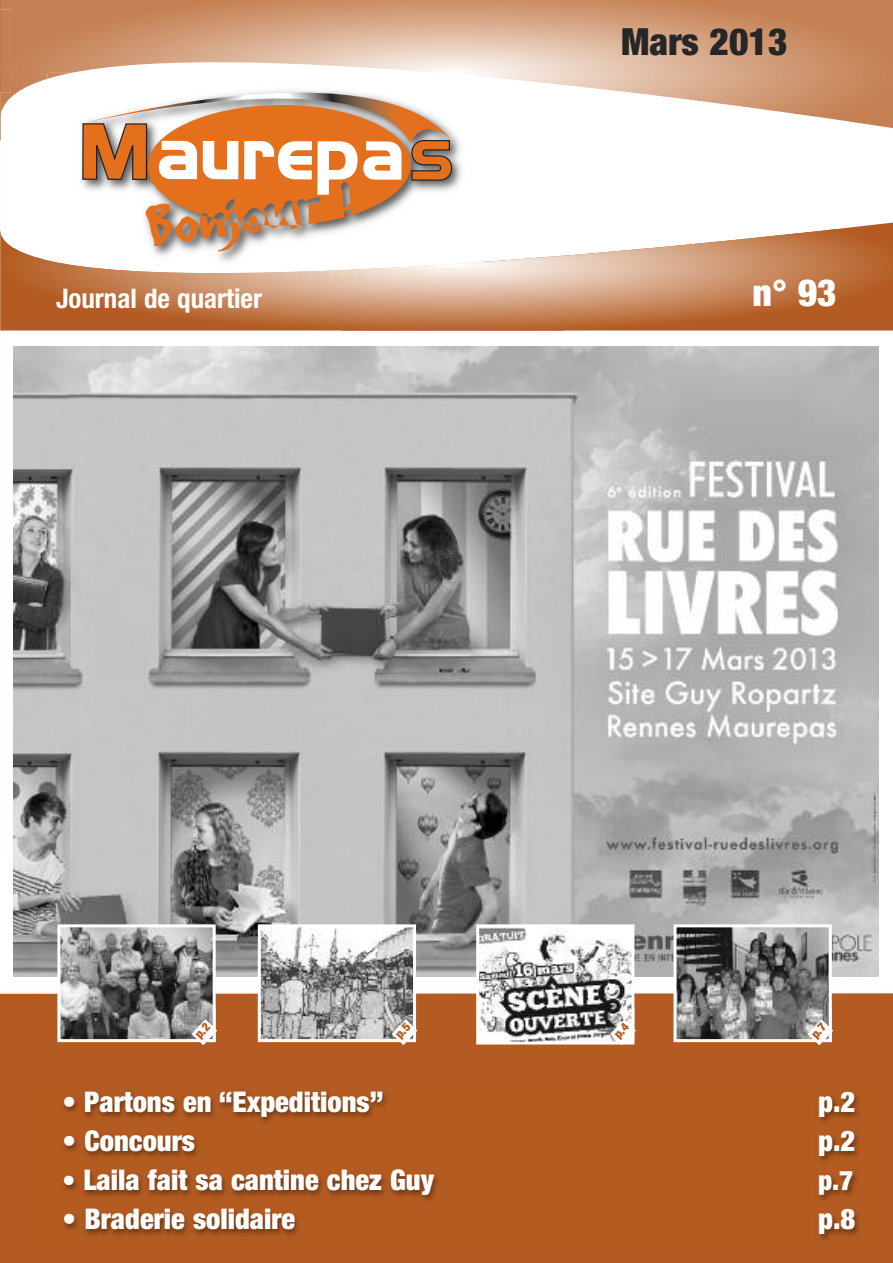
<style>
.page{position:relative;width:893px;height:1263px;background:#fff}
.page>*{position:absolute;margin:0;border:0;box-sizing:border-box;transform-origin:0 0}
.t1{font:900 condensed 37.5px "Helvetica Neue";color:#272627}
.t2{font:900 condensed 37.5px "Helvetica Neue";color:#fff}
.t3{font:900 condensed 28.5px "Helvetica Neue";color:#fff}
.t4{font:900 condensed 28.5px "Helvetica Neue";color:#fff}
.t5{font:700 condensed 27px "Helvetica Neue";color:#fff}
.t6{font:900 condensed 27px "Helvetica Neue";color:#fff}
.s1{font-style:inherit}
.s2{font-size:27px}
</style>
<div class="page">
<div style="left:0;top:993px;width:893px;height:270px;background:#b35b22"></div>
<img style="left:33px;top:1076px;width:853px;height:174px">
<img style="left:2px;top:0;width:891px;height:129px">
<svg style="left:2px;top:222px;width:891px;height:109px;background:#cd9570"></svg>
<img style="left:48px;top:73px;width:435px;height:187px">
<img style="left:438px;top:73px;width:45px;height:4px">
<img style="left:48px;top:73px;width:24px;height:6px">
<img style="left:48px;top:260px;width:435px;height:23px">
<svg style="left:82px;top:93px;width:370px;height:159px"></svg>
<img style="left:13px;top:347px;width:866px;height:630px">
<img style="left:61px;top:928px;width:151px;height:110px">
<div style="left:57px;top:924px;width:159px;height:118px;border:3px solid #fff"></div>
<img style="left:262px;top:928px;width:150px;height:110px">
<div style="left:258px;top:924px;width:158px;height:118px;border:3px solid #fff"></div>
<img style="left:480px;top:928px;width:150px;height:112px">
<div style="left:476px;top:924px;width:158px;height:120px;border:3px solid #fff"></div>
<img style="left:677px;top:928px;width:151px;height:110px">
<div style="left:673px;top:924px;width:159px;height:118px;border:3px solid #fff"></div>
<img style="left:2px;top:10px;width:9px;height:82px">
<svg style="left:0;top:0;width:2px;height:331px"></svg>
<svg style="left:183px;top:1008px;width:34px;height:37px"></svg>
<svg style="left:384px;top:1008px;width:33px;height:37px"></svg>
<svg style="left:602px;top:1008px;width:34px;height:37px"></svg>
<svg style="left:799px;top:1008px;width:34px;height:37px"></svg>
<h1 class="t1" style="left:621px;top:29px;width:168px">Mars 2013</h1>
<p class="t5" style="left:56px;top:282px;width:208px">Journal de quartier</p>
<h1 class="t2" style="left:753px;top:279px;width:86px">n° 93</h1>
<p class="t3" style="left:62px;top:1084px;width:323px"><span class="s1">•</span> Partons en “Expeditions”</p>
<p class="t4" style="left:818px;top:1092px;width:39px">p.2</p>
<p class="t3" style="left:62px;top:1123px;width:134px"><span class="s1">•</span> Concours</p>
<p class="t4" style="left:818px;top:1131px;width:39px">p.2</p>
<p class="t4" style="left:62px;top:1170px;width:373px"><span class="s2">•</span> Laila fait sa cantine chez Guy</p>
<p class="t6" style="left:818px;top:1171px;width:37px">p.7</p>
<p class="t3" style="left:62px;top:1201px;width:235px"><span class="s1">•</span> Braderie solidaire</p>
<p class="t4" style="left:818px;top:1209px;width:39px">p.8</p>
</div>
